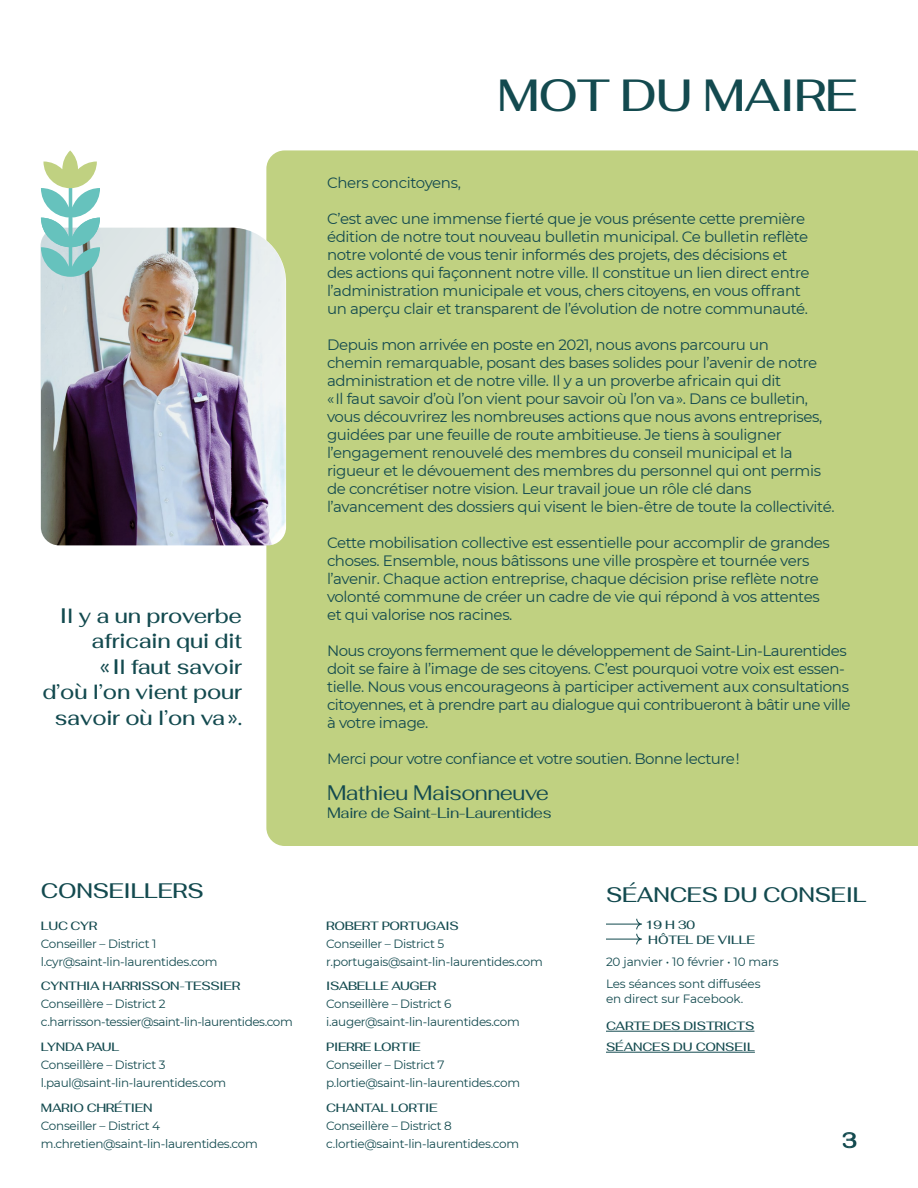
<style>
.page{position:relative;width:918px;height:1188px;background:#fff}
.page>*{position:absolute;margin:0;border:0;box-sizing:border-box;transform-origin:0 0}
.t1{font:500 45px "Fahkwang";letter-spacing:-.025em;color:#134a4f}
.t2{font:500 21px/25.5px "Fahkwang";letter-spacing:-.01em;color:#134a4f;text-align:right}
.t3{font:21px "Fahkwang";letter-spacing:-.025em;color:#134a4f}
.t4{font:15px/18px "Montserrat";letter-spacing:-.025em;color:#134a4f}
.t5{font:15px "Fahkwang";letter-spacing:-.025em;color:#134a4f}
.t6{font:12px/18px "Montserrat";letter-spacing:-.025em;color:#134a4f}
.t7{font:500 12px/15px "Fahkwang";letter-spacing:-.025em;color:#134a4f}
.t8{font:500 12px "Fahkwang";letter-spacing:-.065em;color:#134a4f}
</style>
<div class="page">
<div style="left:266px;top:150px;width:652px;height:696px;background:#c0d181"></div>
<svg style="left:606px;top:919px;width:36px;height:25px"></svg>
<img style="left:40px;top:228px;width:246px;height:317px">
<svg style="left:41px;top:150px;width:59px;height:127px"></svg>
<hr style="left:606px;top:1031px;width:148px;height:1px;background:#134a4f">
<hr style="left:606px;top:1052px;width:149px;height:1px;background:#134a4f">
<h2 class="t2" style="left:42px;top:602px;width:201px">Il y a un proverbe africain qui dit<br>«Il faut savoir<br>d’où l’on vient pour savoir où l’on va».</h2>
<h2 class="t2" style="left:41px;top:877px;width:164px">CONSEILLERS</h2>
<p class="t7" style="left:41px;top:918px;width:58px">LUC CYR</p>
<p class="t6" style="left:41px;top:934px;width:178px">Conseiller – District 1 l.cyr@saint-lin-laurentides.com</p>
<p class="t7" style="left:41px;top:978px;width:201px">CYNTHIA HARRISSON-TESSIER</p>
<p class="t6" style="left:41px;top:995px;width:253px">Conseillère – District 2 c.harrisson-tessier@saint-lin-laurentides.com</p>
<p class="t8" style="left:41px;top:1037px;width:80px">LYNDA PAUL</p>
<p class="t6" style="left:41px;top:1055px;width:187px">Conseillère – District 3 l.paul@saint-lin-laurentides.com</p>
<p class="t7" style="left:41px;top:1100px;width:113px">MARIO CHRÉTIEN</p>
<p class="t6" style="left:41px;top:1116px;width:218px">Conseiller – District 4 m.chretien@saint-lin-laurentides.com</p>
<h1 class="t1" style="left:497px;top:56px;width:362px">MOT DU MAIRE</h1>
<p class="t4" style="left:327px;top:173px;width:135px">Chers concitoyens,</p>
<p class="t4" style="left:327px;top:209px;width:484px">C’est avec une immense fierté que je vous présente cette première édition de notre tout nouveau bulletin municipal. Ce bulletin reflète notre volonté de vous tenir informés des projets, des décisions et des actions qui façonnent notre ville. Il constitue un lien direct entre l’administration municipale et vous, chers citoyens, en vous offrant un aperçu clair et transparent de l’évolution de notre communauté.</p>
<p class="t4" style="left:327px;top:335px;width:509px">Depuis mon arrivée en poste en 2021, nous avons parcouru un<br>chemin remarquable, posant des bases solides pour l’avenir de notre administration et de notre ville. Il y a un proverbe africain qui dit<br>« Il faut savoir d’où l’on vient pour savoir où l’on va ». Dans ce bulletin, vous découvrirez les nombreuses actions que nous avons entreprises, guidées par une feuille de route ambitieuse. Je tiens à souligner l’engagement renouvelé des membres du conseil municipal et la rigueur et le dévouement des membres du personnel qui ont permis de concrétiser notre vision. Leur travail joue un rôle clé dans l’avancement des dossiers qui visent le bien-être de toute la collectivité.</p>
<p class="t4" style="left:327px;top:533px;width:504px">Cette mobilisation collective est essentielle pour accomplir de grandes choses. Ensemble, nous bâtissons une ville prospère et tournée vers l’avenir. Chaque action entreprise, chaque décision prise reflète notre volonté commune de créer un cadre de vie qui répond à vos attentes et qui valorise nos racines.</p>
<p class="t4" style="left:327px;top:641px;width:525px">Nous croyons fermement que le développement de Saint-Lin-Laurentides doit se faire à l’image de ses citoyens. C’est pourquoi votre voix est essen&shy;tielle. Nous vous encourageons à participer activement aux consultations citoyennes, et à prendre part au dialogue qui contribueront à bâtir une ville à votre image.</p>
<p class="t4" style="left:327px;top:749px;width:414px">Merci pour votre confiance et votre soutien. Bonne lecture !</p>
<h2 class="t3" style="left:327px;top:775px;width:224px">Mathieu Maisonneuve</h2>
<p class="t5" style="left:327px;top:800px;width:226px">Maire de Saint-Lin-Laurentides</p>
<p class="t7" style="left:326px;top:918px;width:134px">ROBERT PORTUGAIS</p>
<p class="t6" style="left:326px;top:934px;width:218px">Conseiller – District 5 r.portugais@saint-lin-laurentides.com</p>
<p class="t7" style="left:326px;top:978px;width:112px">ISABELLE AUGER</p>
<p class="t6" style="left:326px;top:995px;width:195px">Conseillère – District 6 i.auger@saint-lin-laurentides.com</p>
<p class="t7" style="left:326px;top:1039px;width:96px">PIERRE LORTIE</p>
<p class="t6" style="left:326px;top:1055px;width:195px">Conseiller – District 7 p.lortie@saint-lin-laurentides.com</p>
<p class="t7" style="left:326px;top:1100px;width:113px">CHANTAL LORTIE</p>
<p class="t6" style="left:326px;top:1116px;width:194px">Conseillère – District 8 c.lortie@saint-lin-laurentides.com</p>
<h2 class="t2" style="left:606px;top:881px;width:262px">SÉANCES DU CONSEIL</h2>
<p class="t7" style="left:645px;top:917px;width:112px">19 H 30<br>HÔTEL DE VILLE</p>
<p class="t6" style="left:606px;top:951px;width:174px;line-height:21.8px">20 janvier • 10 février • 10 mars<br>Les séances sont diffusées</p>
<p class="t6" style="left:606px;top:989px;width:139px">en direct sur Facebook.</p>
<p class="t7" style="left:606px;top:1015px;width:150px;line-height:21px">CARTE DES DISTRICTS<br>SÉANCES DU CONSEIL</p>
<h2 class="t2" style="left:842px;top:1127px;width:16px">3</h2>
</div>
